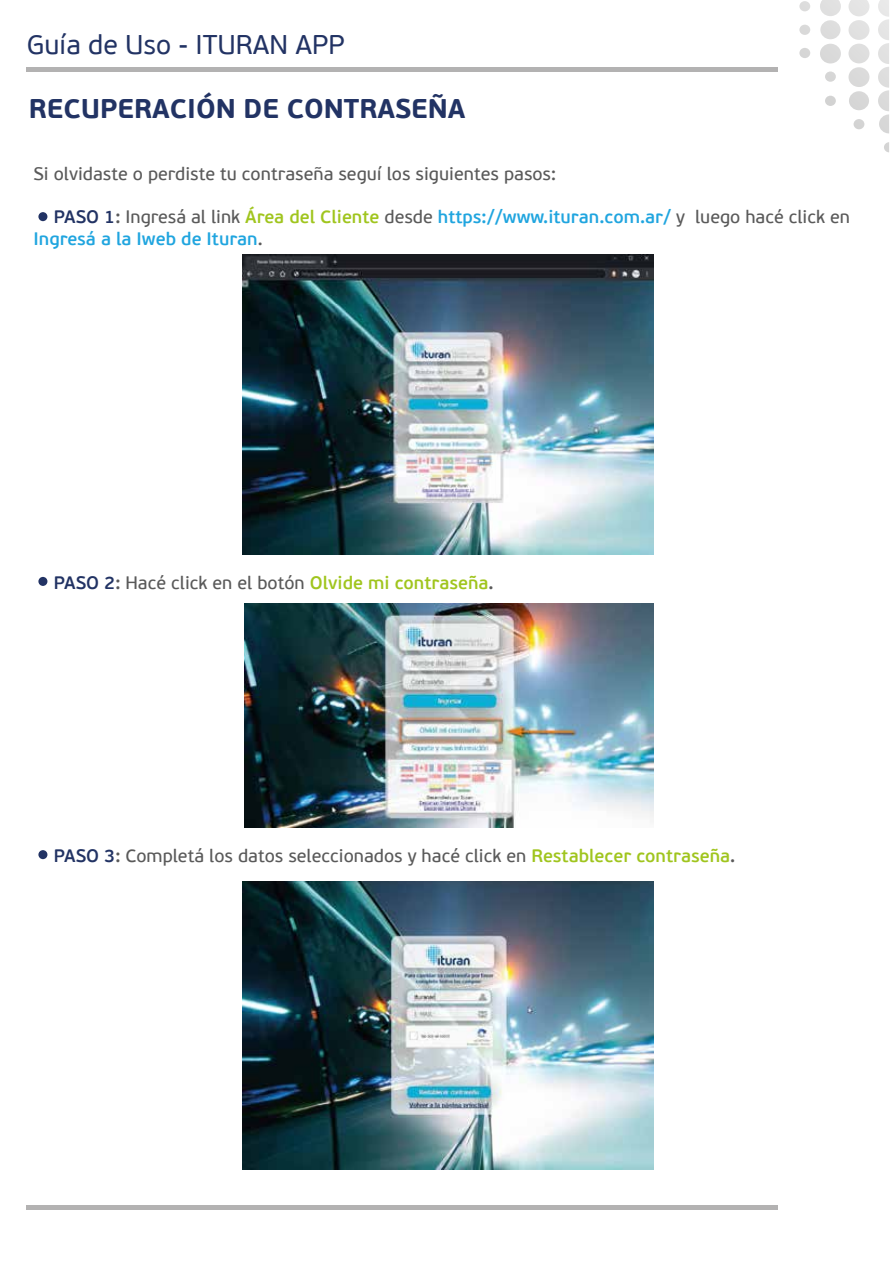
<style>
.page{position:relative;width:893px;height:1263px;background:#fff}
.page>*{position:absolute;margin:0;border:0;box-sizing:border-box;transform-origin:0 0}
.t1{font:700 27px "PF Beau Sans Pro";color:#223364}
.t2{font:27px "PF Beau Sans Pro";color:#223364}
.t3{font:18px "PF Beau Sans Pro Bbook";color:#5a5a5a}
.t4{font:600 18px "PF Beau Sans Pro";color:#20a5df}
.s1{font-family:"PF Beau Sans Pro";font-weight:600;color:#223364}
.s2{font-family:"PF Beau Sans Pro";font-weight:600}
.s3{font-family:"PF Beau Sans Pro";font-weight:600;color:#a0c51e}
.s4{font-family:"PF Beau Sans Pro";font-weight:600;color:#20a5df}
.s5{font-family:"PF Beau Sans Pro Bbook";font-weight:400;color:#5a5a5a}
</style>
<div class="page">
<svg style="left:799px;top:0;width:90px;height:152px"></svg>
<hr style="left:27px;top:68px;width:751px;height:4px;background:#b3b2b2">
<hr style="left:27px;top:1206px;width:751px;height:4px;background:#b3b2b2">
<div style="left:38px;top:212px;width:9px;height:9px;background:#223364;border-radius:50%"></div>
<div style="left:38px;top:577px;width:9px;height:9px;background:#223364;border-radius:50%"></div>
<div style="left:38px;top:850px;width:9px;height:9px;background:#223364;border-radius:50%"></div>
<img style="left:242px;top:255px;width:411px;height:300px">
<img style="left:244px;top:604px;width:410px;height:224px">
<img style="left:243px;top:882px;width:410px;height:287px">
<h1 class="t2" style="left:27px;top:29px;width:320px">Guía de Uso - ITURAN APP</h1>
<h1 class="t1" style="left:29px;top:92px;width:438px">RECUPERACIÓN DE CONTRASEÑA</h1>
<p class="t3" style="left:34px;top:163px;width:524px">Si olvidaste o perdiste tu contraseña seguí los siguientes pasos:</p>
<p class="t3" style="left:54px;top:206px;width:798px"><span class="s1">PASO 1</span><span class="s2">:</span> Ingresá al link <span class="s3">Área del Cliente</span> desde <span class="s4">https://www.ituran.com.ar/</span> y luego hacé click en</p>
<p class="t4" style="left:34px;top:228px;width:231px">Ingresá a la Iweb de Ituran<span class="s5">.</span></p>
<p class="t3" style="left:54px;top:572px;width:442px"><span class="s1">PASO 2</span><span class="s2">:</span> Hacé click en el botón <span class="s3">Olvide mi contraseña</span><span class="s2">.</span></p>
<p class="t3" style="left:54px;top:845px;width:683px"><span class="s1">PASO 3</span><span class="s2">:</span> Completá los datos seleccionados y hacé click en <span class="s3">Restablecer contraseña</span><span class="s2">.</span></p>
</div>
